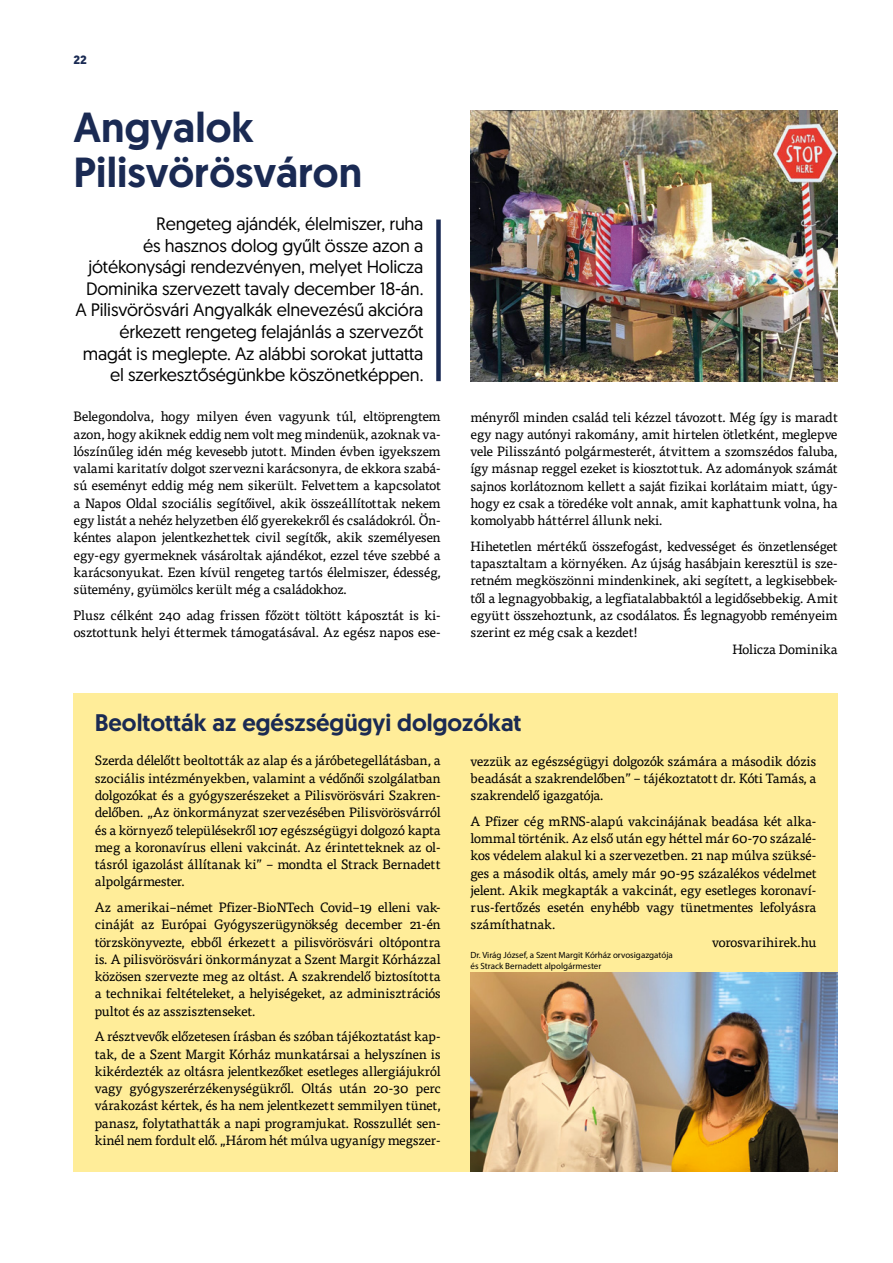
<style>
.page{position:relative;width:893px;height:1263px;background:#fff}
.page>*{position:absolute;margin:0;border:0;box-sizing:border-box;transform-origin:0 0}
.t1{font:500 42px/45px "Geomanist";color:#1a2a53}
.t2{font:500 24px "Geomanist";color:#1a2a53}
.t3{font:18px/21.6px "Geomanist";letter-spacing:-.01em;color:#000;text-align:right}
.t4{font:13.5px/17.2px "Tisa Pro";letter-spacing:-.015em;color:#000;text-align:justify}
.t5{font:700 12px "Geomanist";color:#1a2a53}
.t6{font:9px/10.8px "Myriad Pro";color:#000}
</style>
<div class="page">
<div style="left:436px;top:220px;width:5px;height:161px;background:#1a2a53"></div>
<img style="left:470px;top:111px;width:368px;height:270px">
<div style="left:74px;top:693px;width:764px;height:478px;background:#ffed99"></div>
<img style="left:470px;top:973px;width:368px;height:198px">
<p class="t5" style="left:74px;top:52px;width:15px">22</p>
<h1 class="t1" style="left:74px;top:104px;width:290px">Angyalok<br>Pilisvörösváron</h1>
<p class="t3" style="left:75px;top:212px;width:350px">Rengeteg ajándék, élelmiszer, ruha<br>és hasznos dolog gyűlt össze azon a jótékonysági rendezvényen, melyet Holicza Dominika szervezett tavaly december 18-án.<br>A Pilisvörösvári Angyalkák elnevezésű akcióra érkezett rengeteg felajánlás a szervezőt magát is meglepte. Az alábbi sorokat juttatta el szerkesztőségünkbe köszönetképpen.</p>
<p class="t4" style="left:74px;top:407px;width:369px">Belegondolva, hogy milyen éven vagyunk túl, eltöprengtem azon, hogy akiknek eddig nem volt meg mindenük, azoknak va&shy;lószínűleg idén még kevesebb jutott. Minden évben igyekszem valami karitatív dolgot szervezni karácsonyra, de ekkora szabá&shy;sú eseményt eddig még nem sikerült. Felvettem a kapcsolatot a Napos Oldal szociális segítőivel, akik összeállítottak nekem egy listát a nehéz helyzetben élő gyerekekről és családokról. Ön&shy;kéntes alapon jelentkezhettek civil segítők, akik személyesen egy-egy gyermeknek vásároltak ajándékot, ezzel téve szebbé a karácsonyukat. Ezen kívül rengeteg tartós élelmiszer, édesség, sütemény, gyümölcs került még a családokhoz.</p>
<p class="t4" style="left:74px;top:606px;width:369px">Plusz célként 240 adag frissen főzött töltött káposztát is ki&shy;osztottunk helyi éttermek támogatásával. Az egész napos ese-</p>
<p class="t4" style="left:470px;top:407px;width:369px">ményről minden család teli kézzel távozott. Még így is maradt egy nagy autónyi rakomány, amit hirtelen ötletként, meglepve vele Pilisszántó polgármesterét, átvittem a szomszédos faluba, így másnap reggel ezeket is kiosztottuk. Az adományok számát sajnos korlátoznom kellett a saját fizikai korlátaim miatt, úgy&shy;hogy ez csak a töredéke volt annak, amit kaphattunk volna, ha komolyabb háttérrel állunk neki.</p>
<p class="t4" style="left:470px;top:537px;width:369px">Hihetetlen mértékű összefogást, kedvességet és önzetlenséget</p>
<p class="t4" style="left:470px;top:554px;width:369px">tapasztaltam a környéken. Az újság hasábjain keresztül is sze-</p>
<p class="t4" style="left:470px;top:571px;width:369px">retném megköszönni mindenkinek, aki segített, a legkisebbek-</p>
<p class="t4" style="left:470px;top:588px;width:369px">től a legnagyobbakig, a legfiatalabbaktól a legidősebbekig. Amit</p>
<p class="t4" style="left:470px;top:606px;width:369px">együtt összehoztunk, az csodálatos. És legnagyobb reményeim</p>
<p class="t4" style="left:470px;top:623px;width:169px">szerint ez még csak a kezdet!</p>
<p class="t4" style="left:732px;top:640px;width:107px">Holicza Dominika</p>
<h2 class="t2" style="left:95px;top:707px;width:428px">Beoltották az egészségügyi dolgozókat</h2>
<p class="t4" style="left:95px;top:751px;width:347px">Szerda délelőtt beoltották az alap és a járóbetegellátásban, a szociális intézményekben, valamint a védőnői szolgálatban dolgozókat és a gyógyszerészeket a Pilisvörösvári Szakren&shy;delőben. „Az önkormányzat szervezésében Pilisvörösvárról és a környező településekről 107 egészségügyi dolgozó kapta meg a koronavírus elleni vakcinát. Az érintetteknek az ol&shy;tásról igazolást állítanak ki” – mondta el Strack Bernadett alpolgármester.</p>
<p class="t4" style="left:95px;top:898px;width:347px">Az amerikai–német Pfizer-BioNTech Covid–19 elleni vak&shy;cináját az Európai Gyógyszerügynökség december 21-én törzskönyvezte, ebből érkezett a pilisvörösvári oltópontra is. A pilisvörösvári önkormányzat a Szent Margit Kórházzal közösen szervezte meg az oltást. A szakrendelő biztosította a technikai feltételeket, a helyiségeket, az adminisztrációs pultot és az asszisztenseket.</p>
<p class="t4" style="left:95px;top:1027px;width:347px">A résztvevők előzetesen írásban és szóban tájékoztatást kap&shy;tak, de a Szent Margit Kórház munkatársai a helyszínen is kikérdezték az oltásra jelentkezőket esetleges allergiájukról vagy gyógyszerérzékenységükről. Oltás után 20-30 perc várakozást kértek, és ha nem jelentkezett semmilyen tünet, panasz, folytathatták a napi programjukat. Rosszullét sen&shy;kinél nem fordult elő. „Három hét múlva ugyanígy megszer-</p>
<p class="t4" style="left:470px;top:751px;width:347px">vezzük az egészségügyi dolgozók számára a második dózis beadását a szakrendelőben” – tájékoztatott dr. Kóti Tamás, a szakrendelő igazgatója.</p>
<p class="t4" style="left:470px;top:812px;width:347px">A Pfizer cég mRNS-alapú vakcinájának beadása két alka-</p>
<p class="t4" style="left:470px;top:829px;width:347px">lommal történik. Az első után egy héttel már 60-70 százalé-</p>
<p class="t4" style="left:470px;top:846px;width:347px">kos védelem alakul ki a szervezetben. 21 nap múlva szüksé-</p>
<p class="t4" style="left:470px;top:863px;width:347px">ges a második oltás, amely már 90-95 százalékos védelmet</p>
<p class="t4" style="left:470px;top:881px;width:347px">jelent. Akik megkapták a vakcinát, egy esetleges koronaví-</p>
<p class="t4" style="left:470px;top:898px;width:347px">rus-fertőzés esetén enyhébb vagy tünetmentes lefolyásra</p>
<p class="t4" style="left:470px;top:915px;width:87px">számíthatnak.</p>
<p class="t4" style="left:712px;top:932px;width:106px">vorosvarihirek.hu</p>
<p class="t6" style="left:470px;top:949px;width:204px">Dr. Virág József, a Szent Margit Kórház orvosigazgatója és Strack Bernadett alpolgármester</p>
</div>
